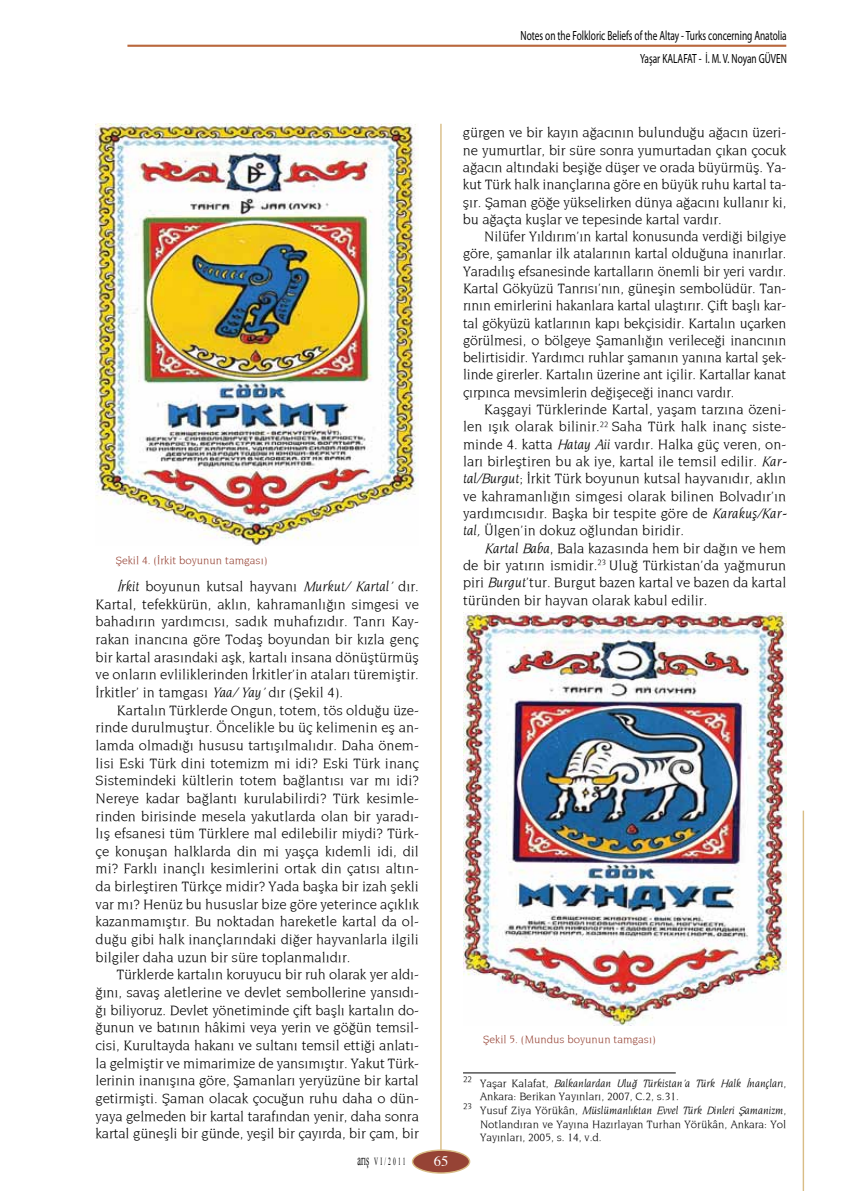
<style>
.page{position:relative;width:851px;height:1191px;background:#fff}
.page>*{position:absolute;margin:0;border:0;box-sizing:border-box;transform-origin:0 0}
.t1{font:14.55px/17.7px "Novarese";color:#000;text-align:justify}
.t2{font:14.55px "Times";color:#fff}
.t3{font:13.35px/23.4px "Myriad Pro";color:#000;text-align:right;scale:.7 1}
.t4{font:italic 11.4px "Novarese";color:#000}
.t5{font:11.4px "Novarese";color:#000}
.t6{font:11.4px "Novarese";color:#964335}
.t7{font:10.95px "Times New Roman";letter-spacing:.4em;color:#000;scale:.51 1}
.s1{font-style:italic}
.s2{font-size:15.6px}
.s3{font-style:normal}
</style>
<div class="page">
<hr style="left:440px;top:124px;width:1px;height:1027px;background:#d9bd86">
<hr style="left:127px;top:45px;width:659px;height:2px;background:#ba683d">
<hr style="left:802px;top:810px;width:2px;height:381px;background:#d9bd86">
<div style="left:412px;top:1150px;width:57px;height:23px;background:#964335;border-radius:50%"></div>
<div style="left:412px;top:1149px;width:58px;height:24px;border:1px solid #d9bd86;border-radius:50%"></div>
<img style="left:96px;top:124px;width:322px;height:422px">
<img style="left:463px;top:612px;width:323px;height:413px">
<hr style="left:463px;top:1072px;width:212px;height:1px;background:#000">
<p class="t3" style="left:520px;top:24px;width:382px">Notes on the Folkloric Beliefs of the Altay - Turks concerning Anatolia<br>Yaşar KALAFAT - İ. M. V. Noyan GÜVEN</p>
<p class="t6" style="left:116px;top:553px;width:153px">Şekil 4. (İrkit boyunun tamgası)</p>
<p class="t1" style="left:96px;top:577px;width:325px;text-indent:21px"><span class="s1">İrkit</span> boyunun kutsal hayvanı <span class="s1">Murkut/ Kartal’</span> dır.<br>Kartal, tefekkürün, aklın, kahramanlığın simgesi ve bahadırın yardımcısı, sadık muhafızıdır. Tanrı Kay&shy;rakan inancına göre Todaş boyundan bir kızla genç bir kartal arasındaki aşk, kartalı insana dönüştürmüş ve onların evliliklerinden İrkitler’in ataları türemiştir.<br>İrkitler’ in tamgası <span class="s1">Yaa/ Yay’</span> dır (Şekil 4).</p>
<p class="t1" style="left:96px;top:700px;width:325px;text-indent:21px">Kartalın Türklerde Ongun, totem, tös olduğu üze&shy;rinde durulmuştur. Öncelikle bu üç kelimenin eş an&shy;lamda olmadığı hususu tartışılmalıdır. Daha önem&shy;lisi Eski Türk dini totemizm mi idi? Eski Türk inanç Sistemindeki kültlerin totem bağlantısı var mı idi?<br>Nereye kadar bağlantı kurulabilirdi? Türk kesimle&shy;rinden birisinde mesela yakutlarda olan bir yaradı&shy;lış efsanesi tüm Türklere mal edilebilir miydi? Türk&shy;çe konuşan halklarda din mi yaşça kıdemli idi, dil mi? Farklı inançlı kesimlerini ortak din çatısı altın&shy;da birleştiren Türkçe midir? Yada başka bir izah şekli var mı? Henüz bu hususlar bize göre yeterince açıklık kazanmamıştır. Bu noktadan hareketle kartal da ol&shy;duğu gibi halk inançlarındaki diğer hayvanlarla ilgili bilgiler daha uzun bir süre toplanmalıdır.</p>
<p class="t1" style="left:95px;top:965px;width:325px;text-indent:21px">Türklerde kartalın koruyucu bir ruh olarak yer aldı&shy;ğını, savaş aletlerine ve devlet sembollerine yansıdı&shy;ğı biliyoruz. Devlet yönetiminde çift başlı kartalın do&shy;ğunun ve batının hâkimi veya yerin ve göğün temsil&shy;cisi, Kurultayda hakanı ve sultanı temsil ettiği anlatı&shy;la gelmiştir ve mimarimize de yansımıştır. Yakut Türk&shy;lerinin inanışına göre, Şamanları yeryüzüne bir kartal getirmişti. Şaman olacak çocuğun ruhu daha o dün&shy;yaya gelmeden bir kartal tarafından yenir, daha sonra kartal güneşli bir günde, yeşil bir çayırda, bir çam, bir</p>
<p class="t7" style="left:357px;top:1154px;width:96px"><span class="s2">arış</span> VI/2011</p>
<p class="t2" style="left:433px;top:1147px;width:16px">65</p>
<p class="t1" style="left:463px;top:123px;width:325px;line-height:17.2px">gürgen ve bir kayın ağacının bulunduğu ağacın üzeri&shy;ne yumurtlar, bir süre sonra yumurtadan çıkan çocuk ağacın altındaki beşiğe düşer ve orada büyürmüş. Ya&shy;kut Türk halk inançlarına göre en büyük ruhu kartal ta&shy;şır. Şaman göğe yükselirken dünya ağacını kullanır ki, bu ağaçta kuşlar ve tepesinde kartal vardır.</p>
<p class="t1" style="left:463px;top:227px;width:325px;line-height:17.2px;text-indent:21px">Nilüfer Yıldırım’ın kartal konusunda verdiği bilgiye göre, şamanlar ilk atalarının kartal olduğuna inanırlar.<br>Yaradılış efsanesinde kartalların önemli bir yeri vardır.<br>Kartal Gökyüzü Tanrısı’nın, güneşin sembolüdür. Tan&shy;rının emirlerini hakanlara kartal ulaştırır. Çift başlı kar&shy;tal gökyüzü katlarının kapı bekçisidir. Kartalın uçarken görülmesi, o bölgeye Şamanlığın verileceği inancının belirtisidir. Yardımcı ruhlar şamanın yanına kartal şek&shy;linde girerler. Kartalın üzerine ant içilir. Kartallar kanat çırpınca mevsimlerin değişeceği inancı vardır.</p>
<p class="t1" style="left:463px;top:400px;width:325px;line-height:17.2px;text-indent:21px">Kaşgayi Türklerinde Kartal, yaşam tarzına özeni&shy;len ışık olarak bilinir.<sup>22</sup> Saha Türk halk inanç siste&shy;minde 4. katta <span class="s1">Hatay Aii</span> vardır. Halka güç veren, on&shy;ları birleştiren bu ak iye, kartal ile temsil edilir. <span class="s1">Kar&shy;tal/Burgut</span>; İrkit Türk boyunun kutsal hayvanıdır, aklın ve kahramanlığın simgesi olarak bilinen Bolvadır’ın yardımcısıdır. Başka bir tespite göre de <span class="s1">Karakuş/Kar&shy;tal,</span> Ülgen’in dokuz oğlundan biridir.</p>
<p class="t1" style="left:463px;top:538px;width:325px;text-indent:21px"><span class="s1">Kartal Baba</span>, Bala kazasında hem bir dağın ve hem de bir yatırın ismidir.<sup>23</sup> Uluğ Türkistan’da yağmurun piri <span class="s1">Burgut</span>’tur. Burgut bazen kartal ve bazen da kartal türünden bir hayvan olarak kabul edilir.</p>
<p class="t6" style="left:483px;top:1032px;width:174px">Şekil 5. (Mundus boyunun tamgası)</p>
<p class="t4" style="left:463px;top:1076px;width:325px"><sup>22</sup> <span class="s3">Yaşar Kalafat,</span> Balkanlardan Uluğ Türkistan’a Türk Halk İnançları<span class="s3">,</span></p>
<p class="t5" style="left:480px;top:1089px;width:200px">Ankara: Berikan Yayınları, 2007, C.2, s.31.</p>
<p class="t4" style="left:463px;top:1103px;width:325px"><sup>23</sup> <span class="s3">Yusuf Ziya Yörükân,</span> Müslümanlıktan Evvel Türk Dinleri Şamanizm<span class="s3">,</span></p>
<p class="t5" style="left:480px;top:1117px;width:308px">Notlandıran ve Yayına Hazırlayan Turhan Yörükân, Ankara: Yol</p>
<p class="t5" style="left:480px;top:1130px;width:123px">Yayınları, 2005, s. 14, v.d.</p>
</div>
